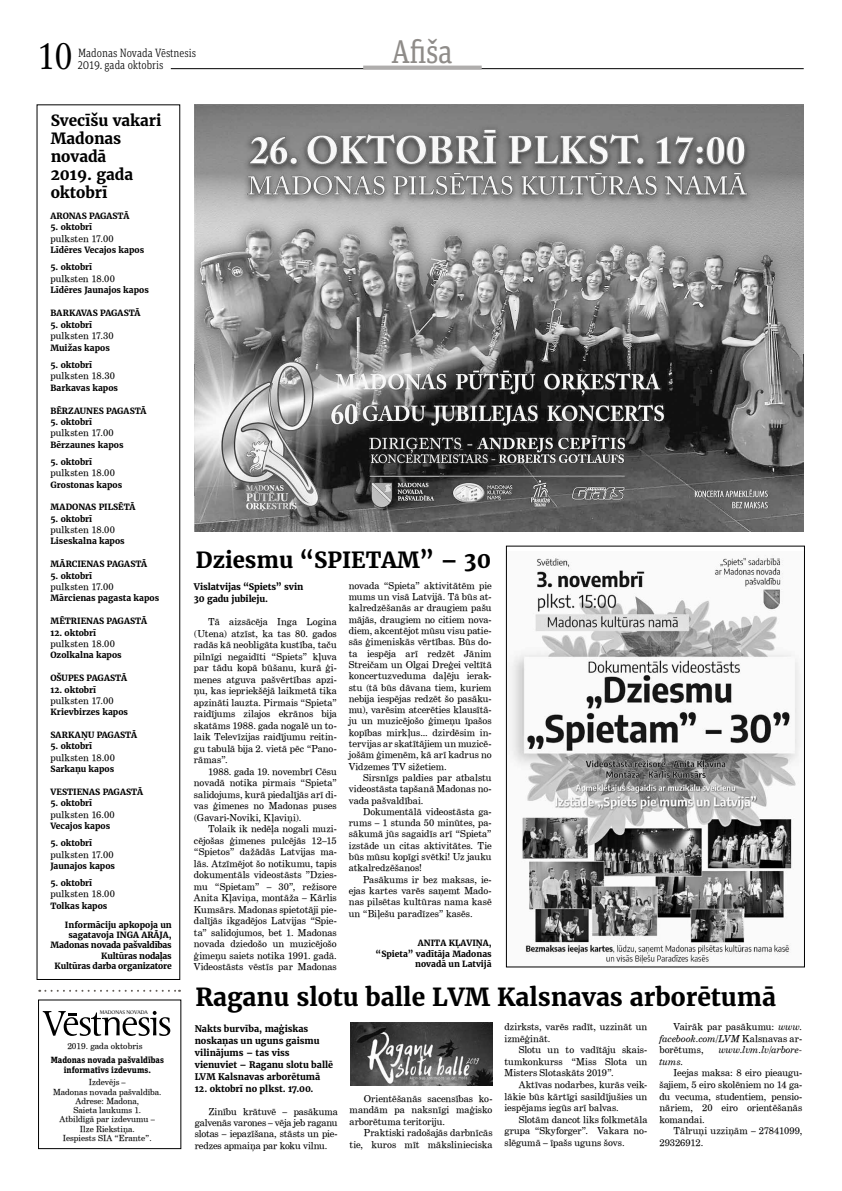
<style>
.page{position:relative;width:842px;height:1191px;background:#fff}
.page>*{position:absolute;margin:0;border:0;box-sizing:border-box;transform-origin:0 0}
.t1{font:36px "Baskerville 10 Pro";color:#000;scale:.9 1}
.t2{font:33px "Unit Slab Pro";color:#8f8c89;scale:.9 1}
.t3{font:700 24.6px "Merriweather";color:#000}
.t4{font:700 22px "Merriweather";color:#000}
.t5{font:700 15.3px/18px "Merriweather";color:#000}
.t6{font:300 12px/12.4px "Unit Slab Pro";color:#000;scale:.9 1}
.t7{font:9.5px/11.5px "Century Schoolbook TL";letter-spacing:.005em;color:#000;text-align:justify}
.t8{font:italic 9.5px "Century Schoolbook TL";letter-spacing:-.005em;color:#000}
.t9{font:700 9px/12px "Merriweather";color:#000}
.t10{font:700 9px/10px "Unit Slab Pro";color:#000;text-align:center}
.t11{font:700 8.5px/10.1px "Merriweather";color:#000;text-align:right}
.t12{font:700 8.5px/10.3px "Merriweather";letter-spacing:-.02em;color:#000;text-align:right}
.t13{font:8.5px "Century Schoolbook TL";color:#000}
.t14{font:8.4px/9.3px "Century Schoolbook TL";color:#000;text-align:center}
.t15{font:5px "Areplos Book Pro";color:#000}
.s1{font-style:italic}
</style>
<div class="page">
<hr style="left:171px;top:68px;width:633px;height:1px;background:#000">
<svg style="left:39px;top:989px;width:141px;height:2px"></svg>
<svg style="left:363px;top:66px;width:119px;height:4px"></svg>
<svg style="left:43px;top:1011px;width:127px;height:25px"></svg>
<img style="left:194px;top:105px;width:610px;height:426px">
<img style="left:510px;top:555px;width:291px;height:409px">
<div style="left:506px;top:546px;width:299px;height:421px;border:1px solid #000"></div>
<img style="left:350px;top:1022px;width:142px;height:63px">
<h1 class="t1" style="left:38px;top:34px;width:39px">10</h1>
<p class="t6" style="left:78px;top:46px;width:133px">Madonas Novada Vēstnesis<br>2019. gada oktobris</p>
<h2 class="t2" style="left:392px;top:29px;width:69px">Afiša</h2>
<h3 class="t5" style="left:51px;top:112px;width:112px">Svecīšu vakari<br>Madonas novadā<br>2019. gada oktobrī</h3>
<p class="t11" style="left:50px;top:210px;width:81px">ARONAS PAGASTĀ</p>
<p class="t11" style="left:50px;top:222px;width:43px">5. oktobrī</p>
<p class="t7" style="left:50px;top:232px;width:65px">pulksten 17.00</p>
<p class="t11" style="left:50px;top:245px;width:95px">Līdēres Vecajos kapos</p>
<p class="t11" style="left:50px;top:262px;width:43px">5. oktobrī</p>
<p class="t7" style="left:50px;top:272px;width:66px">pulksten 18.00</p>
<p class="t11" style="left:50px;top:285px;width:100px">Līdēres Jaunajos kapos</p>
<p class="t11" style="left:50px;top:308px;width:92px">BARKAVAS PAGASTĀ</p>
<p class="t11" style="left:50px;top:320px;width:43px">5. oktobrī</p>
<p class="t7" style="left:50px;top:330px;width:65px">pulksten 17.30</p>
<p class="t11" style="left:50px;top:342px;width:61px">Muižas kapos</p>
<p class="t11" style="left:50px;top:360px;width:43px">5. oktobrī</p>
<p class="t7" style="left:50px;top:370px;width:66px">pulksten 18.30</p>
<p class="t11" style="left:50px;top:383px;width:69px">Barkavas kapos</p>
<p class="t11" style="left:50px;top:405px;width:98px">BĒRZAUNES PAGASTĀ</p>
<p class="t11" style="left:50px;top:417px;width:43px">5. oktobrī</p>
<p class="t7" style="left:50px;top:427px;width:65px">pulksten 17.00</p>
<p class="t11" style="left:50px;top:440px;width:75px">Bērzaunes kapos</p>
<p class="t11" style="left:50px;top:457px;width:43px">5. oktobrī</p>
<p class="t7" style="left:50px;top:467px;width:66px">pulksten 18.00</p>
<p class="t11" style="left:50px;top:479px;width:73px">Grostonas kapos</p>
<p class="t11" style="left:50px;top:502px;width:87px">MADONAS PILSĒTĀ</p>
<p class="t11" style="left:50px;top:513px;width:43px">5. oktobrī</p>
<p class="t7" style="left:50px;top:524px;width:66px">pulksten 18.00</p>
<p class="t11" style="left:50px;top:536px;width:76px">Liseskalna kapos</p>
<p class="t11" style="left:50px;top:559px;width:98px">MĀRCIENAS PAGASTĀ</p>
<p class="t11" style="left:50px;top:570px;width:43px">5. oktobrī</p>
<p class="t7" style="left:50px;top:581px;width:65px">pulksten 17.00</p>
<p class="t11" style="left:50px;top:593px;width:110px">Mārcienas pagasta kapos</p>
<p class="t11" style="left:50px;top:616px;width:98px">MĒTRIENAS PAGASTĀ</p>
<p class="t11" style="left:50px;top:627px;width:47px">12. oktobrī</p>
<p class="t7" style="left:50px;top:637px;width:66px">pulksten 18.00</p>
<p class="t11" style="left:50px;top:650px;width:73px">Ozolkalna kapos</p>
<p class="t11" style="left:50px;top:673px;width:78px">OŠUPES PAGASTĀ</p>
<p class="t11" style="left:50px;top:684px;width:47px">12. oktobrī</p>
<p class="t7" style="left:50px;top:694px;width:65px">pulksten 17.00</p>
<p class="t11" style="left:50px;top:707px;width:79px">Krievbirzes kapos</p>
<p class="t11" style="left:50px;top:730px;width:88px">SARKAŅU PAGASTĀ</p>
<p class="t11" style="left:50px;top:741px;width:43px">5. oktobrī</p>
<p class="t7" style="left:50px;top:751px;width:66px">pulksten 18.00</p>
<p class="t11" style="left:50px;top:764px;width:65px">Sarkaņu kapos</p>
<p class="t11" style="left:50px;top:787px;width:94px">VESTIENAS PAGASTĀ</p>
<p class="t11" style="left:50px;top:798px;width:43px">5. oktobrī</p>
<p class="t7" style="left:50px;top:808px;width:66px">pulksten 16.00</p>
<p class="t11" style="left:50px;top:821px;width:61px">Vecajos kapos</p>
<p class="t11" style="left:50px;top:838px;width:43px">5. oktobrī</p>
<p class="t7" style="left:50px;top:848px;width:65px">pulksten 17.00</p>
<p class="t11" style="left:50px;top:860px;width:66px">Jaunajos kapos</p>
<p class="t11" style="left:50px;top:878px;width:43px">5. oktobrī</p>
<p class="t7" style="left:50px;top:888px;width:66px">pulksten 18.00</p>
<p class="t11" style="left:50px;top:900px;width:58px">Tolkas kapos</p>
<p class="t12" style="left:51px;top:919px;width:123px">Informāciju apkopoja un sagatavoja INGA ARĀJA,<br>Madonas novada pašvaldības<br>Kultūras nodaļas<br>Kultūras darba organizatore</p>
<p class="t15" style="left:100px;top:1009px;width:49px">MADONAS NOVADA</p>
<p class="t13" style="left:67px;top:1040px;width:77px">2019. gada oktobris</p>
<p class="t10" style="left:51px;top:1054px;width:115px">Madonas novada pašvaldības informatīvs izdevums.</p>
<p class="t14" style="left:53px;top:1077px;width:110px">Izdevējs –<br>Madonas novada pašvaldība.<br>Adrese: Madona,<br>Saieta laukums 1.<br>Atbildīgā par izdevumu –<br>Ilze Riekstiņa.<br>Iespiests SIA “Erante”.</p>
<h3 class="t4" style="left:196px;top:546px;width:297px">Dziesmu “SPIETAM” – 30</h3>
<p class="t7" style="left:349px;top:579px;width:144px">novada “Spieta” aktivitātēm pie mums un visā Latvijā. Tā būs at&shy;kalredzēšanās ar draugiem pašu mājās, draugiem no citiem nova&shy;diem, akcentējot mūsu visu patie&shy;sās ģimeniskās vērtības. Būs do&shy;ta iespēja arī redzēt Jānim Streičam un Olgai Dreģei veltītā koncertuzveduma daļēju ierak&shy;stu (tā būs dāvana tiem, kuriem nebija iespējas redzēt šo pasāku&shy;mu), varēsim atcerēties klausītā&shy;ju un muzicējošo ģimeņu īpašos kopības mirkļus... dzirdēsim in&shy;tervijas ar skatītājiem un muzicē&shy;jošām ģimenēm, kā arī kadrus no Vidzemes TV sižetiem.</p>
<p class="t7" style="left:349px;top:772px;width:144px;text-indent:14px">Sirsnīgs paldies par atbalstu videostāsta tapšanā Madonas no&shy;vada pašvaldībai.</p>
<p class="t7" style="left:349px;top:805px;width:144px;text-indent:14px">Dokumentālā videostāsta ga&shy;rums – 1 stunda 50 minūtes, pa&shy;sākumā jūs sagaidīs arī “Spieta” izstāde un citas aktivitātes. Tie būs mūsu kopīgi svētki! Uz jauku atkalredzēšanos!</p>
<p class="t7" style="left:349px;top:873px;width:144px;text-indent:14px">Pasākums ir bez maksas, ie&shy;ejas kartes varēs saņemt Mado&shy;nas pilsētas kultūras nama kasē un “Biļešu paradīzes” kasēs.</p>
<p class="t11" style="left:376px;top:938px;width:117px">ANITA KĻAVIŅA,<br>“Spieta” vadītāja Madonas novadā un Latvijā</p>
<h3 class="t3" style="left:195px;top:982px;width:582px">Raganu slotu balle LVM Kalsnavas arborētumā</h3>
<p class="t9" style="left:194px;top:581px;width:111px">Vislatvijas “Spiets” svin<br>30 gadu jubileju.</p>
<p class="t7" style="left:194px;top:616px;width:144px;text-indent:14px">Tā aizsācēja Inga Logina (Utena) atzīst, ka tas 80. gados radās kā neobligāta kustība, taču pilnīgi negaidīti “Spiets” kļuva par tādu kopā būšanu, kurā ģi&shy;menes atguva pašvērtības apzi&shy;ņu, kas iepriekšējā laikmetā tika apzināti lauzta. Pirmais “Spieta” raidījums zilajos ekrānos bija skatāms 1988. gada nogalē un to&shy;laik Televīzijas raidījumu reitin&shy;gu tabulā bija 2. vietā pēc “Pano&shy;rāmas”.</p>
<p class="t7" style="left:194px;top:765px;width:144px;text-indent:14px">1988. gada 19. novembrī Cēsu novadā notika pirmais “Spieta” salidojums, kurā piedalījās arī di&shy;vas ģimenes no Madonas puses (Gavari-Noviki, Kļaviņi).</p>
<p class="t7" style="left:194px;top:823px;width:144px;text-indent:14px">Tolaik ik nedēļa nogali muzi&shy;cējošas ģimenes pulcējās 12–15 “Spietos” dažādās Latvijas ma&shy;lās. Atzīmējot šo notikumu, tapis dokumentāls videostāsts ”Dzies&shy;mu “Spietam” – 30”, režisore Anita Kļaviņa, montāža – Kārlis Kumsārs. Madonas spietotāji pie&shy;dalījās ikgadējos Latvijas “Spie&shy;ta” salidojumos, bet 1. Madonas novada dziedošo un muzicējošo ģimeņu saiets notika 1991. gadā.<br>Videostāsts vēstīs par Madonas</p>
<p class="t9" style="left:195px;top:1022px;width:140px">Nakts burvība, maģiskas noskaņas un uguns gaismu vilinājums – tas viss vienuviet – Raganu slotu ballē<br>LVM Kalsnavas arborētumā</p>
<p class="t9" style="left:195px;top:1082px;width:120px">12. oktobrī no plkst. 17.00.</p>
<p class="t7" style="left:195px;top:1105px;width:144px;text-indent:14px">Zinību krātuvē – pasākuma galvenās varones – vēja jeb raganu slotas – iepazīšana, stāsts un pie&shy;redzes apmaiņa par koku vilnu.</p>
<p class="t7" style="left:350px;top:1092px;width:144px;text-indent:14px">Orientēšanās sacensības ko&shy;mandām pa naksnīgi maģisko arborētuma teritoriju.</p>
<p class="t7" style="left:350px;top:1127px;width:144px;text-align:right">Praktiski radošajās darbnīcās tie, kuros mīt mākslinieciska</p>
<p class="t7" style="left:504px;top:1020px;width:144px">dzirksts, varēs radīt, uzzināt un izmēģināt.</p>
<p class="t7" style="left:504px;top:1044px;width:144px;text-indent:14px">Slotu un to vadītāju skais&shy;tumkonkurss “Miss Slota un Misters Slotaskāts 2019”.</p>
<p class="t7" style="left:504px;top:1078px;width:144px;text-indent:14px">Aktīvas nodarbes, kurās veik&shy;lākie būs kārtīgi sasildījušies un iespējams iegūs arī balvas.</p>
<p class="t7" style="left:504px;top:1113px;width:144px;text-indent:14px">Slotām dancot liks folkmetāla grupa “Skyforger”. Vakara no&shy;slēgumā – īpašs uguns šovs.</p>
<p class="t7" style="left:659px;top:1020px;width:144px;text-indent:14px">Vairāk par pasākumu: <span class="s1">www. facebook.com/LVM</span> Kalsnavas ar&shy;borētums,</p>
<p class="t8" style="left:719px;top:1043px;width:85px">www.lvm.lv/arbore-</p>
<p class="t8" style="left:659px;top:1055px;width:26px">tums.</p>
<p class="t7" style="left:659px;top:1067px;width:144px;text-indent:14px">Ieejas maksa: 8 eiro pieaugu&shy;šajiem, 5 eiro skolēniem no 14 ga&shy;du vecuma, studentiem, pensio&shy;nāriem, 20 eiro orientēšanās komandai.</p>
<p class="t7" style="left:659px;top:1125px;width:144px;text-indent:14px">Tālruņi uzziņām – 27841099,<br>29326912.</p>
</div>
